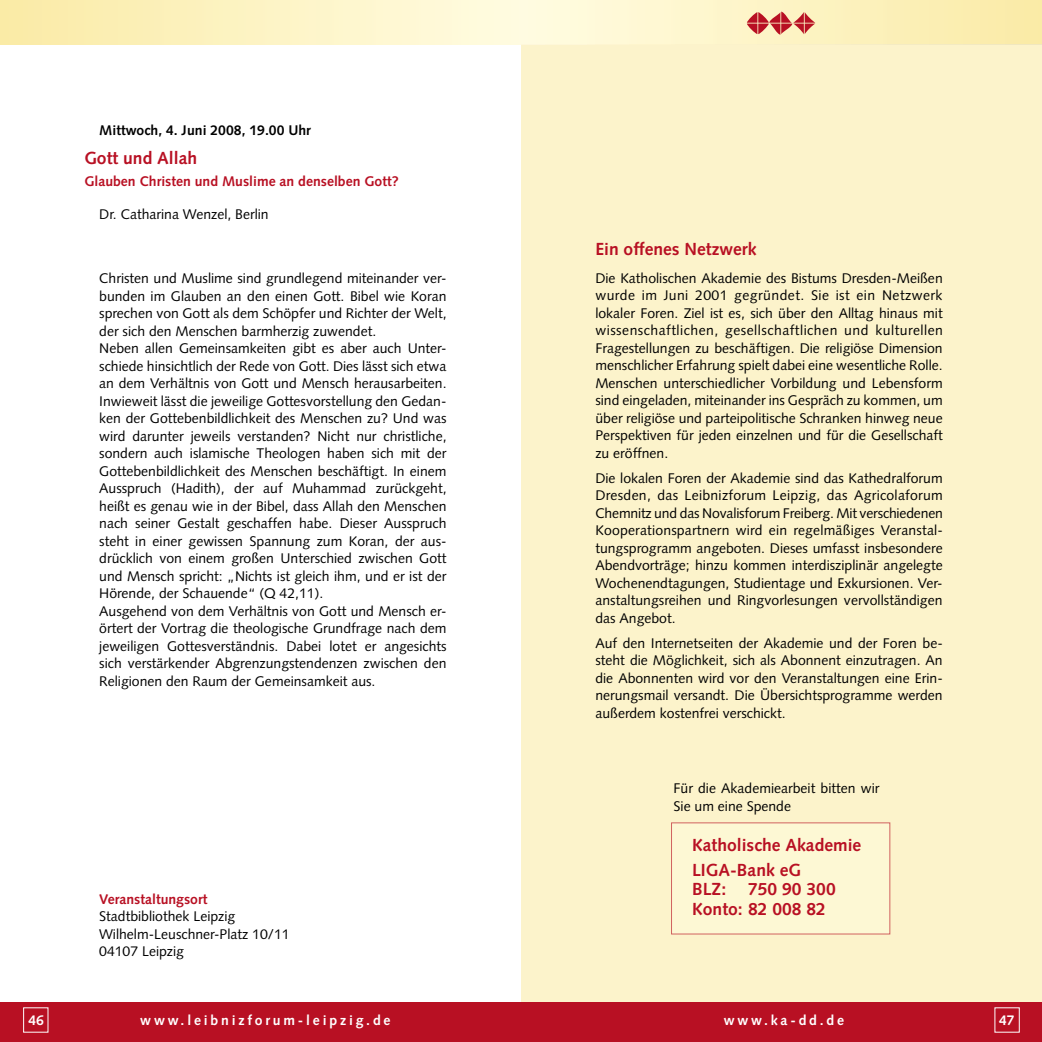
<style>
.page{position:relative;width:1042px;height:1042px;background:#fff}
.page>*{position:absolute;margin:0;border:0;box-sizing:border-box;transform-origin:0 0}
.t1{font:700 17.5px/24.8px "Syntax";color:#b81023}
.t2{font:14px/17.5px "Syntax";color:#000}
.t3{font:700 14px "Syntax";color:#b81023}
.t4{font:700 14px "Syntax";letter-spacing:.2em;color:#fff}
.t5{font:700 14px "Syntax";color:#000}
</style>
<div class="page">
<div style="left:0;top:1002px;width:521px;height:40px;background:#b81023"></div>
<div style="left:0;top:0;width:521px;height:45px;background:linear-gradient(to right,#faeba6,#fffce2)"></div>
<div style="left:521px;top:1002px;width:521px;height:40px;background:#b81023"></div>
<div style="left:521px;top:0;width:521px;height:45px;background:linear-gradient(to right,#fffce2,#faeba7)"></div>
<div style="left:521px;top:45px;width:521px;height:957px;background:#fcf3cb"></div>
<div style="left:671px;top:822px;width:219px;height:112px;background:#fffbda"></div>
<svg style="left:747px;top:12px;width:68px;height:23px"></svg>
<p class="t5" style="left:99px;top:122px;width:213px">Mittwoch, 4. Juni 2008, 19.00 Uhr</p>
<p class="t1" style="left:84px;top:145px;width:114px">Gott und Allah</p>
<p class="t3" style="left:84px;top:173px;width:316px">Glauben Christen und Muslime an denselben Gott?</p>
<p class="t2" style="left:99px;top:205px;width:171px">Dr. Catharina Wenzel, Berlin</p>
<p class="t2" style="left:99px;top:270px;width:349px">Christen und Muslime sind grundlegend miteinander ver&shy;bunden im Glauben an den einen Gott. Bibel wie Koran sprechen von Gott als dem Schöpfer und Richter der Welt, der sich den Menschen barmherzig zuwendet.<br>Neben allen Gemeinsamkeiten gibt es aber auch Unter&shy;schiede hinsichtlich der Rede von Gott. Dies lässt sich etwa an dem Verhältnis von Gott und Mensch herausarbeiten.<br>Inwieweit lässt die jeweilige Gottesvorstellung den Gedan&shy;ken der Gottebenbildlichkeit des Menschen zu? Und was wird darunter jeweils verstanden? Nicht nur christliche, sondern auch islamische Theologen haben sich mit der Gottebenbildlichkeit des Menschen beschäftigt. In einem Ausspruch (Hadith), der auf Muhammad zurückgeht, heißt es genau wie in der Bibel, dass Allah den Menschen nach seiner Gestalt geschaffen habe. Dieser Ausspruch steht in einer gewissen Spannung zum Koran, der aus&shy;drücklich von einem großen Unterschied zwischen Gott und Mensch spricht: „Nichts ist gleich ihm, und er ist der Hörende, der Schauende“ (Q 42,11).<br>Ausgehend von dem Verhältnis von Gott und Mensch er&shy;örtert der Vortrag die theologische Grundfrage nach dem jeweiligen Gottesverständnis. Dabei lotet er angesichts sich verstärkender Abgrenzungstendenzen zwischen den Religionen den Raum der Gemeinsamkeit aus.</p>
<p class="t3" style="left:99px;top:891px;width:110px">Veranstaltungsort</p>
<p class="t2" style="left:99px;top:907px;width:192px">Stadtbibliothek Leipzig<br>Wilhelm-Leuschner-Platz 10/11<br>04107 Leipzig</p>
<p class="t1" style="left:595px;top:237px;width:163px">Ein offenes Netzwerk</p>
<p class="t2" style="left:595px;top:269px;width:349px;text-align:justify">Die Katholischen Akademie des Bistums Dresden-Meißen wurde im Juni 2001 gegründet. Sie ist ein Netzwerk lokaler Foren. Ziel ist es, sich über den Alltag hinaus mit wissenschaftlichen, gesellschaftlichen und kulturellen Fragestellungen zu beschäftigen. Die religiöse Dimension menschlicher Erfahrung spielt dabei eine wesentliche Rolle.<br>Menschen unterschiedlicher Vorbildung und Lebensform sind eingeladen, miteinander ins Gespräch zu kommen, um über religiöse und parteipolitische Schranken hinweg neue Perspektiven für jeden einzelnen und für die Gesellschaft zu eröffnen.</p>
<p class="t2" style="left:595px;top:469px;width:349px;text-align:justify">Die lokalen Foren der Akademie sind das Kathedralforum Dresden, das Leibnizforum Leipzig, das Agricolaforum Chemnitz und das Novalisforum Freiberg. Mit verschiedenen Kooperationspartnern wird ein regelmäßiges Veranstal&shy;tungsprogramm angeboten. Dieses umfasst insbesondere Abendvorträge; hinzu kommen interdisziplinär angelegte Wochenendtagungen, Studientage und Exkursionen. Ver&shy;anstaltungsreihen und Ringvorlesungen vervollständigen das Angebot.</p>
<p class="t2" style="left:595px;top:634px;width:349px;text-align:justify">Auf den Internetseiten der Akademie und der Foren be&shy;steht die Möglichkeit, sich als Abonnent einzutragen. An die Abonnenten wird vor den Veranstaltungen eine Erin&shy;nerungsmail versandt. Die Übersichtsprogramme werden außerdem kostenfrei verschickt.</p>
<p class="t2" style="left:673px;top:779px;width:207px">Für die Akademiearbeit bitten wir<br>Sie um eine Spende</p>
<p class="t1" style="left:692px;top:832px;width:171px">Katholische Akademie<br>LIGA-Bank eG</p>
<p class="t1" style="left:692px;top:877px;width:36px">BLZ:</p>
<p class="t1" style="left:692px;top:879px;width:145px;line-height:19.9px;text-indent:56px">750 90 300<br>Konto: 82 008 82</p>
<p class="t4" style="left:140px;top:1012px;width:252px">www.leibnizforum-leipzig.de</p>
<p class="t4" style="left:724px;top:1012px;width:122px">www.ka-dd.de</p>
<p class="t4" style="left:28px;top:1012px;width:17px">46</p>
<p class="t4" style="left:999px;top:1012px;width:17px">47</p>
</div>
